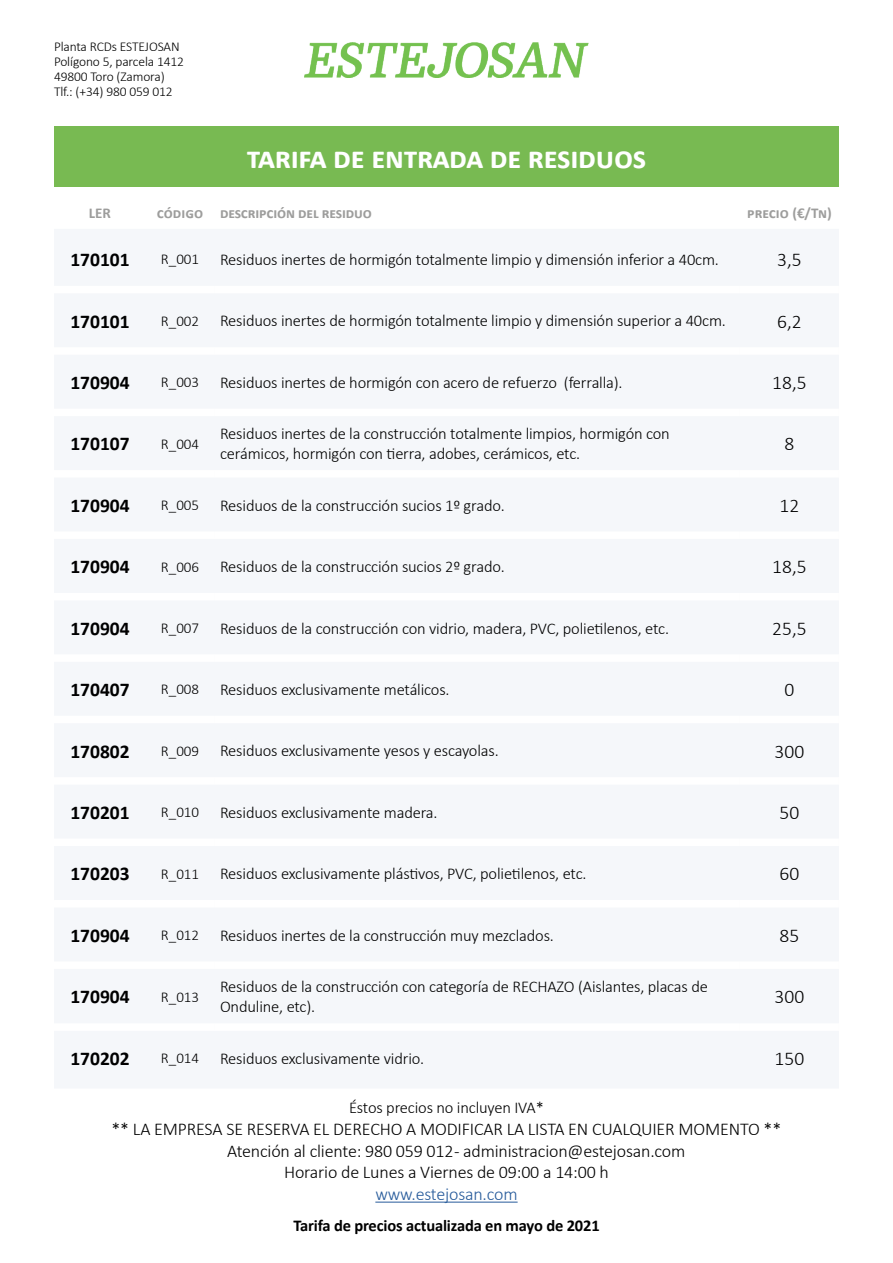
<style>
.page{position:relative;width:893px;height:1263px;background:#fff}
.page>*{position:absolute;margin:0;border:0;box-sizing:border-box;transform-origin:0 0}
.t1{font:700 31.5px "Calibri";letter-spacing:-.01em;color:#fff}
.t2{font:700 19.5px "Calibri";color:#000}
.t3{font:300 19.5px "Calibri";color:#000}
.t4{font:300 18px "Calibri";letter-spacing:-.01em;color:#000}
.t5{font:300 18px "Calibri";letter-spacing:-.01em;color:#275b9b}
.t6{font:300 16.5px/19.8px "Calibri";letter-spacing:-.01em;color:#000}
.t7{font:700 16.5px "Calibri";letter-spacing:-.01em;color:#000}
.t8{font:300 15px "Calibri";color:#000}
.t9{font:700 15px "Calibri";letter-spacing:-.01em;color:#9d9d9c}
.t10{font:300 13.5px/15px "Calibri";letter-spacing:-.01em;color:#000}
</style>
<div class="page">
<img style="left:304px;top:43px;width:285px;height:34px">
<hr style="left:375px;top:1202px;width:143px;height:1px;background:#275b9b">
<div style="left:54px;top:126px;width:785px;height:61px;background:#78ba52"></div>
<p class="t10" style="left:54px;top:39px;width:132px">Planta RCDs ESTEJOSAN<br>Polígono 5, parcela 1412<br>49800 Toro (Zamora)<br>Tlf.: (+34) 980 059 012</p>
<h1 class="t1" style="left:247px;top:136px;width:401px">tarifa de entrada de residuos</h1>
<p class="t9" style="left:89px;top:202px;width:24px">LER</p>
<p class="t9" style="left:157px;top:202px;width:216px">código descripción del residuo</p>
<p class="t9" style="left:747px;top:202px;width:86px">precio (€/Tn)</p>
<p class="t2" style="left:70px;top:246px;width:61px">170101</p>
<p class="t8" style="left:161px;top:250px;width:40px">R_001</p>
<p class="t6" style="left:220px;top:249px;width:500px">Residuos inertes de hormigón totalmente limpio y dimensión inferior a 40cm.</p>
<p class="t3" style="left:777px;top:248px;width:26px">3,5</p>
<p class="t2" style="left:70px;top:307px;width:61px">170101</p>
<p class="t8" style="left:161px;top:312px;width:40px">R_002</p>
<p class="t6" style="left:220px;top:311px;width:507px">Residuos inertes de hormigón totalmente limpio y dimensión superior a 40cm.</p>
<p class="t3" style="left:777px;top:309px;width:26px">6,2</p>
<p class="t2" style="left:70px;top:369px;width:61px">170904</p>
<p class="t8" style="left:161px;top:373px;width:40px">R_003</p>
<p class="t6" style="left:220px;top:372px;width:404px">Residuos inertes de hormigón con acero de refuerzo (ferralla).</p>
<p class="t3" style="left:772px;top:370px;width:36px">18,5</p>
<p class="t2" style="left:70px;top:430px;width:61px">170107</p>
<p class="t8" style="left:161px;top:434px;width:40px">R_004</p>
<p class="t6" style="left:220px;top:424px;width:451px">Residuos inertes de la construcción totalmente limpios, hormigón con cerámicos, hormigón con tierra, adobes, cerámicos, etc.</p>
<p class="t3" style="left:784px;top:432px;width:11px">8</p>
<p class="t2" style="left:70px;top:492px;width:61px">170904</p>
<p class="t8" style="left:161px;top:496px;width:40px">R_005</p>
<p class="t6" style="left:220px;top:495px;width:286px">Residuos de la construcción sucios 1º grado.</p>
<p class="t3" style="left:779px;top:493px;width:21px">12</p>
<p class="t2" style="left:70px;top:553px;width:61px">170904</p>
<p class="t8" style="left:161px;top:557px;width:40px">R_006</p>
<p class="t6" style="left:220px;top:557px;width:286px">Residuos de la construcción sucios 2º grado.</p>
<p class="t3" style="left:772px;top:555px;width:36px">18,5</p>
<p class="t2" style="left:70px;top:614px;width:61px">170904</p>
<p class="t8" style="left:161px;top:619px;width:40px">R_007</p>
<p class="t6" style="left:220px;top:618px;width:451px">Residuos de la construcción con vidrio, madera, PVC, polietilenos, etc.</p>
<p class="t3" style="left:772px;top:616px;width:36px">25,5</p>
<p class="t2" style="left:70px;top:676px;width:61px">170407</p>
<p class="t8" style="left:161px;top:680px;width:40px">R_008</p>
<p class="t6" style="left:220px;top:679px;width:231px">Residuos exclusivamente metálicos.</p>
<p class="t3" style="left:784px;top:677px;width:11px">0</p>
<p class="t2" style="left:70px;top:737px;width:61px">170802</p>
<p class="t8" style="left:161px;top:741px;width:40px">R_009</p>
<p class="t6" style="left:220px;top:741px;width:280px">Residuos exclusivamente yesos y escayolas.</p>
<p class="t3" style="left:775px;top:739px;width:31px">300</p>
<p class="t2" style="left:70px;top:799px;width:61px">170201</p>
<p class="t8" style="left:161px;top:803px;width:40px">R_010</p>
<p class="t6" style="left:220px;top:802px;width:219px">Residuos exclusivamente madera.</p>
<p class="t3" style="left:779px;top:800px;width:21px">50</p>
<p class="t2" style="left:70px;top:860px;width:61px">170203</p>
<p class="t8" style="left:161px;top:864px;width:40px">R_011</p>
<p class="t6" style="left:220px;top:864px;width:368px">Residuos exclusivamente plástivos, PVC, polietilenos, etc.</p>
<p class="t3" style="left:779px;top:862px;width:21px">60</p>
<p class="t2" style="left:70px;top:921px;width:61px">170904</p>
<p class="t8" style="left:161px;top:926px;width:40px">R_012</p>
<p class="t6" style="left:220px;top:925px;width:335px">Residuos inertes de la construcción muy mezclados.</p>
<p class="t3" style="left:779px;top:923px;width:21px">85</p>
<p class="t2" style="left:70px;top:983px;width:61px">170904</p>
<p class="t8" style="left:161px;top:987px;width:40px">R_013</p>
<p class="t6" style="left:220px;top:977px;width:489px">Residuos de la construcción con categoría de RECHAZO (Aislantes, placas de<br>Onduline, etc).</p>
<p class="t3" style="left:775px;top:985px;width:31px">300</p>
<p class="t2" style="left:70px;top:1045px;width:61px">170202</p>
<p class="t8" style="left:161px;top:1049px;width:40px">R_014</p>
<p class="t6" style="left:220px;top:1048px;width:206px">Residuos exclusivamente vidrio.</p>
<p class="t3" style="left:775px;top:1046px;width:31px">150</p>
<p class="t6" style="left:349px;top:1098px;width:196px">Éstos precios no incluyen IVA*</p>
<p class="t4" style="left:112px;top:1118px;width:671px">** LA EMPRESA SE RESERVA EL DERECHO A MODIFICAR LA LISTA EN CUALQUIER MOMENTO **</p>
<p class="t4" style="left:227px;top:1139px;width:460px">Atención al cliente: 980 059 012 - administracion@estejosan.com</p>
<p class="t4" style="left:284px;top:1161px;width:326px">Horario de Lunes a Viernes de 09:00 a 14:00 h</p>
<p class="t5" style="left:375px;top:1183px;width:144px">www.estejosan.com</p>
<p class="t7" style="left:293px;top:1214px;width:308px">Tarifa de precios actualizada en mayo de 2021</p>
</div>
